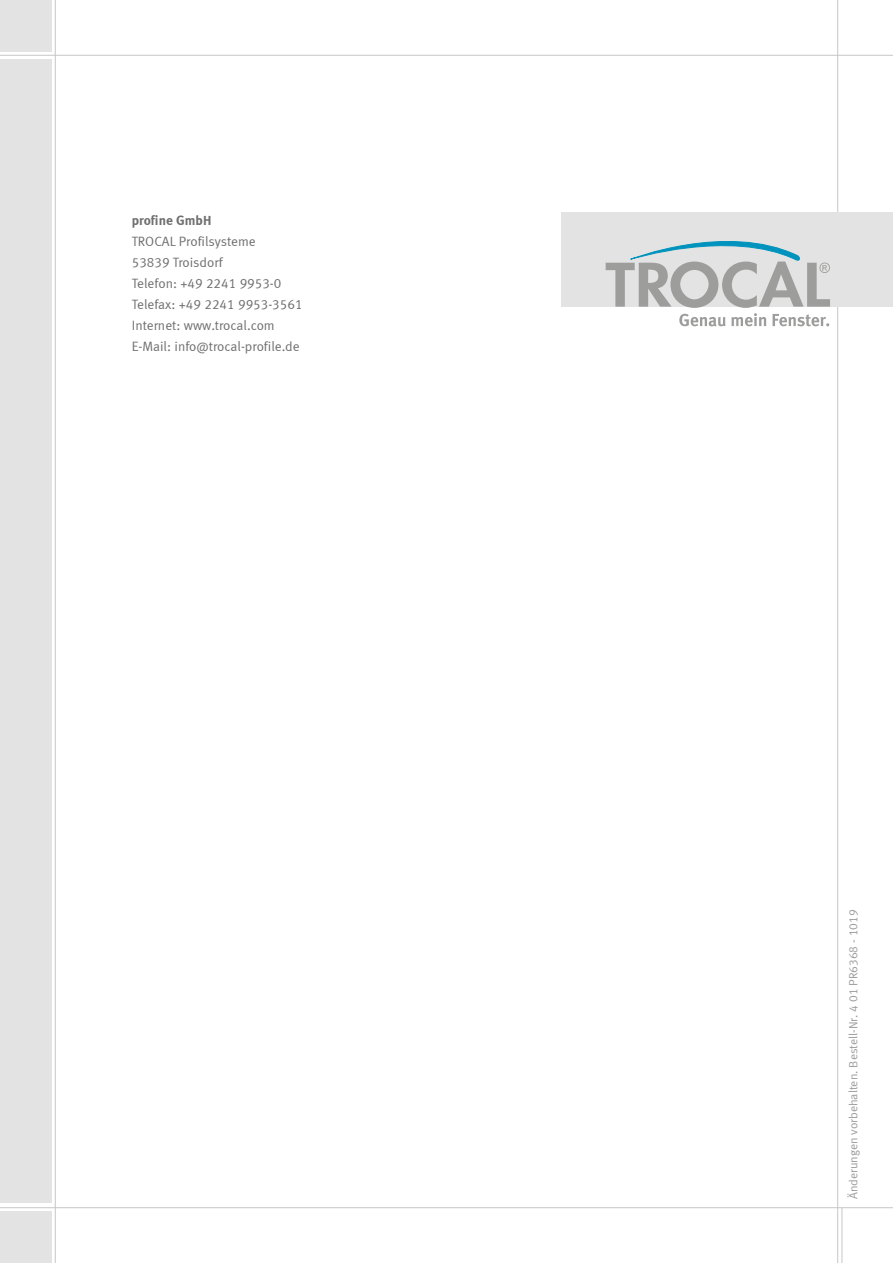
<style>
.page{position:relative;width:893px;height:1263px;background:#fff}
.page>*{position:absolute;margin:0;border:0;box-sizing:border-box;transform-origin:0 0}
.t1{font:13.5px/21px "Meta Normal LF";color:#706f6f}
.t2{font:13.5px "Meta Bold LF";color:#706f6f}
.t3{font:12px "Meta Normal LF";color:#9d9d9c}
</style>
<div class="page">
<hr style="left:0;top:1207px;width:893px;height:1px;background:#c6c6c6">
<hr style="left:55px;top:0;width:1px;height:1263px;background:#c6c6c6">
<hr style="left:837px;top:0;width:1px;height:1263px;background:#c6c6c6">
<hr style="left:842px;top:1208px;width:1px;height:55px;background:#c6c6c6">
<div style="left:0;top:60px;width:51px;height:1143px;background:#e3e3e3"></div>
<div style="left:0;top:1212px;width:51px;height:51px;background:#e3e3e3"></div>
<div style="left:0;top:0;width:51px;height:51px;background:#e3e3e3"></div>
<hr style="left:0;top:55px;width:893px;height:1px;background:#c6c6c6">
<div style="left:561px;top:213px;width:332px;height:94px;background:#e3e3e3"></div>
<svg style="left:606px;top:241px;width:224px;height:86px"></svg>
<p class="t2" style="left:132px;top:212px;width:81px">profine GmbH</p>
<p class="t1" style="left:132px;top:231px;width:172px">TROCAL Profilsysteme<br>53839 Troisdorf<br>Telefon: +49 2241 9953-0<br>Telefax: +49 2241 9953-3561<br>Internet: www.trocal.com<br>E-Mail: info@trocal-profile.de</p>
<p class="t3" style="left:846px;top:1199px;width:291px;rotate:-90deg">Änderungen vorbehalten. Bestell-Nr. 4 01 PR6368 - 1019</p>
</div>
